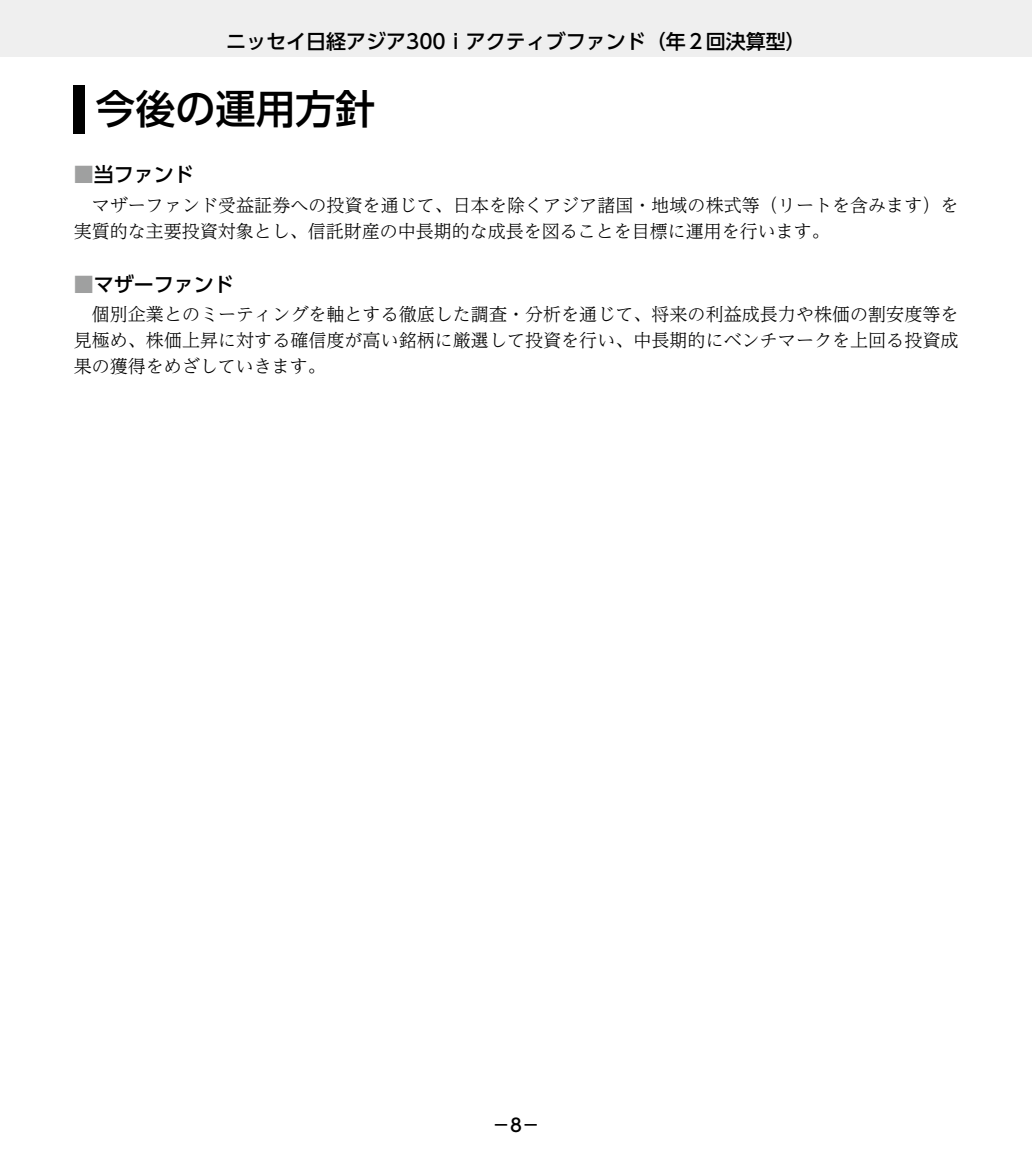
<style>
.page{position:relative;width:1032px;height:1163px;background:#fff}
.page>*{position:absolute;margin:0;border:0;box-sizing:border-box;transform-origin:0 0}
.t1{font:500 40px "UD Shin Go Pro";color:#000}
.t2{font:500 20px "UD Shin Go Pro";color:#000}
.t3{font:300 18px/26px "UD Reimin Pro";letter-spacing:.005em;color:#000}
.t4{font:500 18px "UD Shin Go Pro";color:#000}
.s1{color:#9fa0a0}
</style>
<div class="page">
<div style="left:0;top:0;width:1032px;height:57px;background:#efefef"></div>
<div style="left:73px;top:85px;width:11px;height:48px;background:#000"></div>
<p class="t2" style="left:226px;top:25px;width:581px">ニッセイ日経アジア300ｉアクティブファンド（年２回決算型）</p>
<h1 class="t1" style="left:95px;top:77px;width:281px">今後の運用方針</h1>
<p class="t2" style="left:74px;top:158px;width:122px"><span class="s1">■</span>当ファンド</p>
<p class="t3" style="left:74px;top:191px;width:886px">　マザーファンド受益証券への投資を通じて、日本を除くアジア諸国・地域の株式等（リートを含みます）を実質的な主要投資対象とし、信託財産の中長期的な成長を図ることを目標に運用を行います。</p>
<p class="t2" style="left:74px;top:267px;width:162px"><span class="s1">■</span>マザーファンド</p>
<p class="t3" style="left:74px;top:300px;width:886px;text-align:justify">　個別企業とのミーティングを軸とする徹底した調査・分析を通じて、将来の利益成長力や株価の割安度等を見極め、株価上昇に対する確信度が高い銘柄に厳選して投資を行い、中長期的にベンチマークを上回る投資成果の獲得をめざしていきます。</p>
<p class="t4" style="left:492px;top:1110px;width:49px">－8－</p>
</div>
